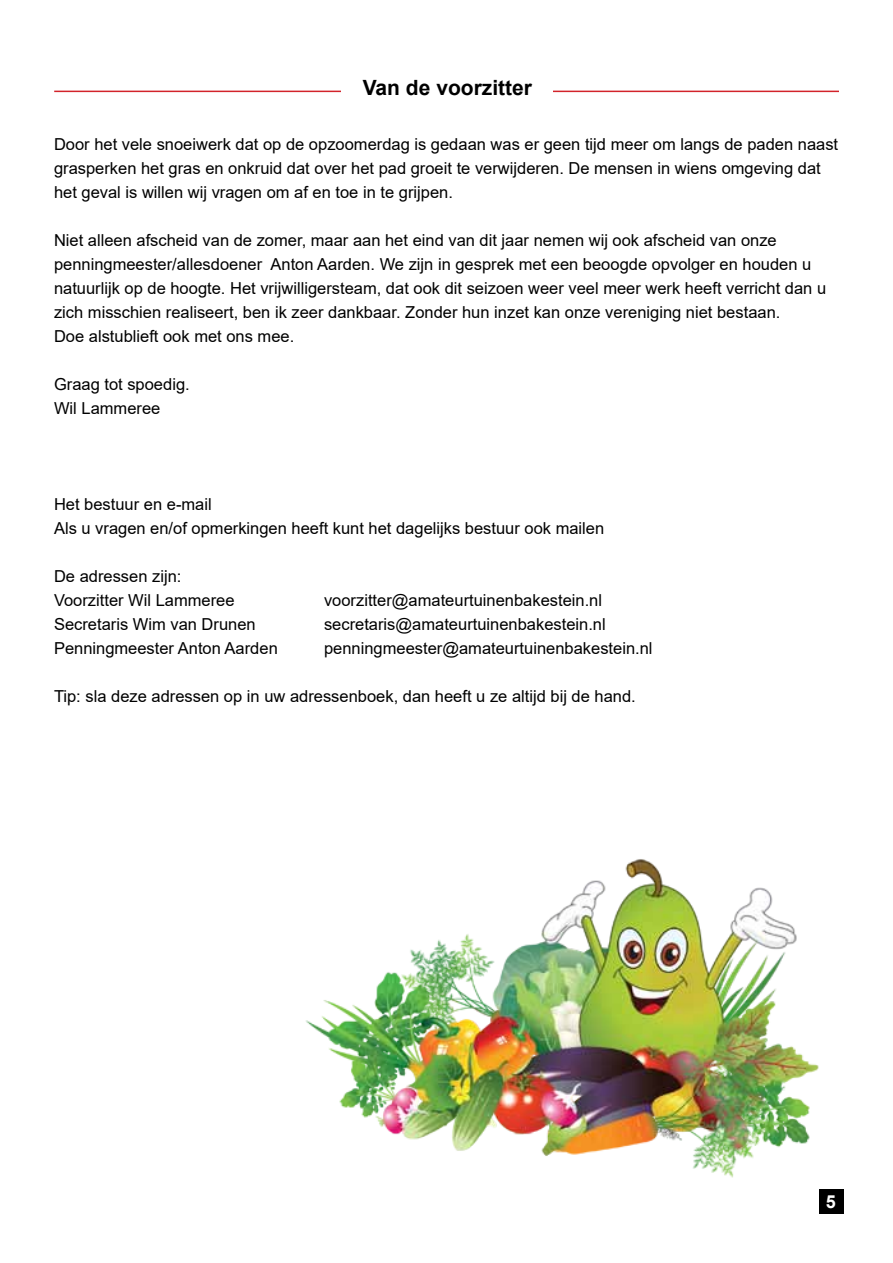
<style>
.page{position:relative;width:893px;height:1263px;background:#fff}
.page>*{position:absolute;margin:0;border:0;box-sizing:border-box;transform-origin:0 0}
.t1{font:700 21px "Arial";color:#000}
.t2{font:700 18px "Arial";color:#fff}
.t3{font:16.5px/24px "Arial";color:#000}
</style>
<div class="page">
<div style="left:819px;top:1188px;width:24px;height:25px;background:#000"></div>
<hr style="left:54px;top:91px;width:785px;height:1px;background:#d2232a">
<div style="left:342px;top:80px;width:211px;height:41px;background:#fff"></div>
<img style="left:306px;top:859px;width:513px;height:319px">
<p class="t1" style="left:363px;top:73px;width:171px">Van de voorzitter</p>
<p class="t3" style="left:54px;top:132px;width:786px">Door het vele snoeiwerk dat op de opzoomerdag is gedaan was er geen tijd meer om langs de paden naast grasperken het gras en onkruid dat over het pad groeit te verwijderen. De mensen in wiens omgeving dat het geval is willen wij vragen om af en toe in te grijpen.</p>
<p class="t3" style="left:54px;top:228px;width:774px">Niet alleen afscheid van de zomer, maar aan het eind van dit jaar nemen wij ook afscheid van onze penningmeester/allesdoener Anton Aarden. We zijn in gesprek met een beoogde opvolger en houden u natuurlijk op de hoogte. Het vrijwilligersteam, dat ook dit seizoen weer veel meer werk heeft verricht dan u zich misschien realiseert, ben ik zeer dankbaar. Zonder hun inzet kan onze vereniging niet bestaan.<br>Doe alstublieft ook met ons mee.</p>
<p class="t3" style="left:54px;top:372px;width:137px">Graag tot spoedig.<br>Wil Lammeree</p>
<p class="t3" style="left:54px;top:492px;width:552px">Het bestuur en e-mail<br>Als u vragen en/of opmerkingen heeft kunt het dagelijks bestuur ook mailen</p>
<p class="t3" style="left:54px;top:564px;width:182px">De adressen zijn:<br>Voorzitter Wil Lammeree</p>
<p class="t3" style="left:324px;top:588px;width:280px">voorzitter@amateurtuinenbakestein.nl</p>
<p class="t3" style="left:54px;top:612px;width:203px">Secretaris Wim van Drunen</p>
<p class="t3" style="left:324px;top:612px;width:283px">secretaris@amateurtuinenbakestein.nl</p>
<p class="t3" style="left:54px;top:636px;width:225px">Penningmeester Anton Aarden</p>
<p class="t3" style="left:324px;top:636px;width:330px">penningmeester@amateurtuinenbakestein.nl</p>
<p class="t3" style="left:54px;top:684px;width:583px">Tip: sla deze adressen op in uw adressenboek, dan heeft u ze altijd bij de hand.</p>
<p class="t2" style="left:826px;top:1189px;width:12px">5</p>
</div>
